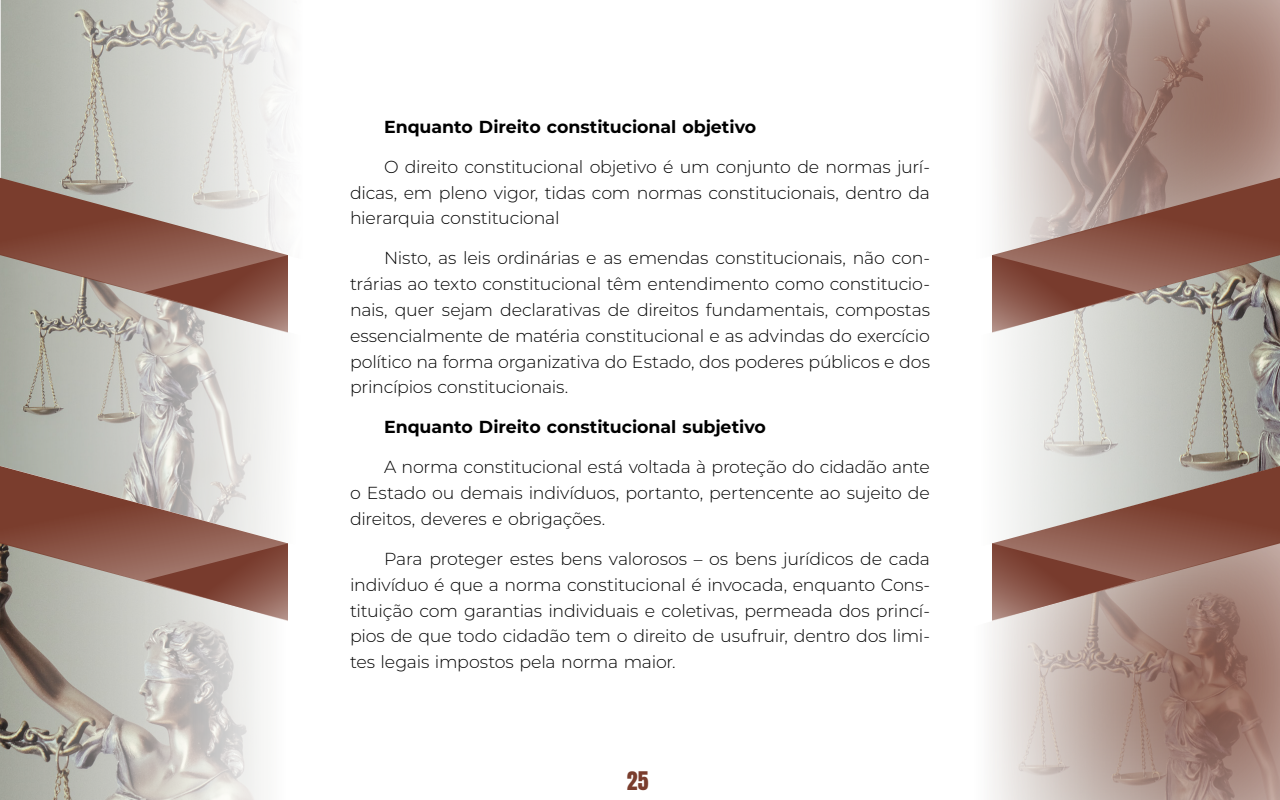
<style>
.page{position:relative;width:1280px;height:800px;background:#fff}
.page>*{position:absolute;margin:0;border:0;box-sizing:border-box;transform-origin:0 0}
.t1{font:21.8px "Anton";color:#7a3d2d}
.t2{font:300 17.4px/25.8px "Montserrat";letter-spacing:-.015em;color:#000;text-align:justify}
.t3{font:700 17.4px "Montserrat";letter-spacing:-.005em;color:#000}
</style>
<div class="page">
<img style="left:1px;top:0;width:288px;height:141px">
<img style="left:0;top:141px;width:290px;height:206px">
<img style="left:0;top:347px;width:276px;height:453px">
<img style="left:1008px;top:332px;width:272px;height:96px">
<img style="left:1008px;top:428px;width:272px;height:38px">
<div style="left:967px;top:0;width:313px;height:261px;background:#fff;opacity:.75"></div>
<div style="left:965px;top:535px;width:315px;height:265px;background:#fff;opacity:.75"></div>
<svg style="left:0;top:178px;width:288px;height:154px;background:#a99188"></svg>
<svg style="left:144px;top:255px;width:144px;height:78px;background:#9d756b"></svg>
<svg style="left:0;top:466px;width:287px;height:154px;background:#aa9389"></svg>
<svg style="left:144px;top:543px;width:144px;height:78px;background:#a0796e"></svg>
<svg style="left:992px;top:178px;width:288px;height:154px;background:#a2857b"></svg>
<svg style="left:992px;top:255px;width:144px;height:78px;background:#9f786e"></svg>
<svg style="left:992px;top:466px;width:288px;height:154px;background:#ab8e84"></svg>
<svg style="left:992px;top:543px;width:144px;height:78px;background:#9a6f64"></svg>
<p class="t3" style="left:384px;top:114px;width:374px">Enquanto Direito constitucional objetivo</p>
<p class="t2" style="left:350px;top:153px;width:582px;text-indent:34px">O direito constitucional objetivo é um conjunto de normas jurí&shy;dicas, em pleno vigor, tidas com normas constitucionais, dentro da hierarquia constitucional</p>
<p class="t2" style="left:350px;top:245px;width:582px;text-indent:34px">Nisto, as leis ordinárias e as emendas constitucionais, não con&shy;trárias ao texto constitucional têm entendimento como constitucio&shy;nais, quer sejam declarativas de direitos fundamentais, compostas essencialmente de matéria constitucional e as advindas do exercício político na forma organizativa do Estado, dos poderes públicos e dos princípios constitucionais.</p>
<p class="t3" style="left:384px;top:415px;width:383px">Enquanto Direito constitucional subjetivo</p>
<p class="t2" style="left:350px;top:454px;width:581px;text-indent:34px">A norma constitucional está voltada à proteção do cidadão ante o Estado ou demais indivíduos, portanto, pertencente ao sujeito de direitos, deveres e obrigações.</p>
<p class="t2" style="left:350px;top:545px;width:582px;text-indent:34px">Para proteger estes bens valorosos – os bens jurídicos de cada indivíduo é que a norma constitucional é invocada, enquanto Cons&shy;tituição com garantias individuais e coletivas, permeada dos princí&shy;pios de que todo cidadão tem o direito de usufruir, dentro dos limi&shy;tes legais impostos pela norma maior.</p>
<p class="t1" style="left:627px;top:770px;width:23px">25</p>
</div>
